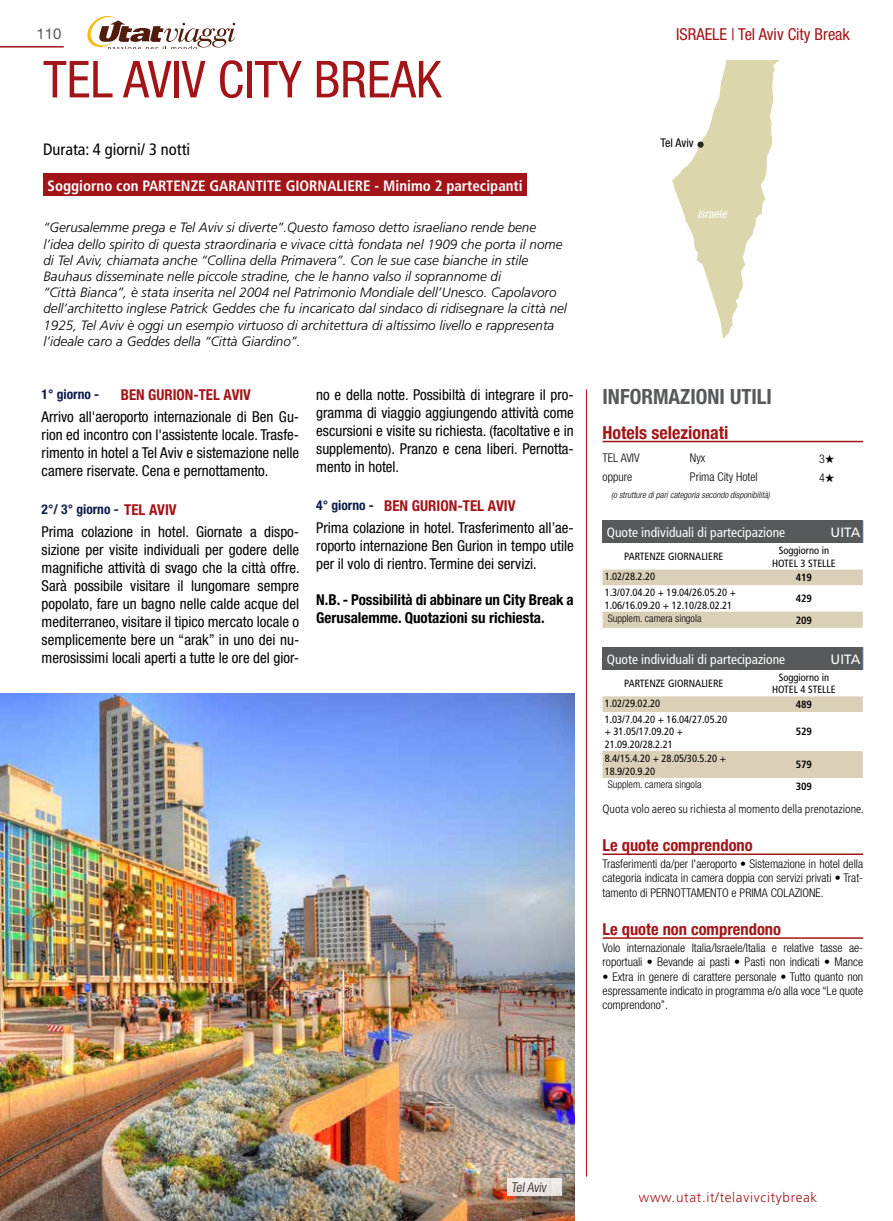
<style>
.page{position:relative;width:893px;height:1221px;background:#fff}
.page>*{position:absolute;margin:0;border:0;box-sizing:border-box;transform-origin:0 0}
.t1{font:condensed 51px "Helvetica Neue LT Std";color:#a31418}
.t2{font:700 condensed 21px "Helvetica Neue LT Std";color:#58595b}
.t3{font:700 condensed 18px "Helvetica Neue LT Std";color:#a31418}
.t4{font:700 condensed 16.5px "Helvetica Neue LT Std";color:#a31418}
.t5{font:condensed 16.5px "Helvetica Neue LT Std";color:#a31418}
.t6{font:condensed 16.5px "Frutiger LT Std";color:#000}
.t7{font:condensed 15px/18px "Helvetica Neue LT Std";color:#000;text-align:justify}
.t8{font:700 condensed 15px/18px "Helvetica Neue LT Std";color:#000}
.t9{font:700 condensed 15px "Frutiger LT Std";color:#fff}
.t10{font:700 condensed 15px "Helvetica Neue LT Std";color:#a31418}
.t11{font:15px "Helvetica Neue LT Std";color:#58595b}
.t12{font:italic 300 13.5px/16.2px "Frutiger LT Std";color:#000}
.t13{font:condensed 13.5px "Frutiger LT Std";color:#fff}
.t14{font:300 13.5px "Frutiger LT Std";letter-spacing:.05em;color:#a31418}
.t15{font:700 condensed 13.5px "Helvetica Neue LT Std";color:#0d1c4b}
.t16{font:13.5px "Frutiger LT Std";color:#fff}
.t17{font:300 condensed 13.5px "Helvetica Neue LT Std";color:#000}
.t18{font:300 condensed 12px/14.4px "Helvetica Neue LT Std";color:#000;text-align:justify}
.t19{font:300 condensed 12px "Frutiger LT Std";color:#000}
.t20{font:condensed 12px "Helvetica Neue LT Std";color:#000}
.t21{font:italic condensed 12px "Helvetica Neue LT Std";color:#fff}
.t22{font:condensed 10.5px/12.6px "Frutiger LT Std";color:#000}
.t23{font:300 condensed 10.5px "Helvetica Neue LT Std";color:#000}
.t24{font:700 condensed 10.5px "Frutiger LT Std";color:#000}
.t25{font:italic 300 condensed 9px "Helvetica Neue LT Std";color:#000}
.s1{font-size:15px;color:#a31418}
.s2{font-weight:700;font-size:13.5px;color:#0d1c4b}
.s3{font-weight:700;color:#a31418}
</style>
<div class="page">
<svg style="left:87px;top:16px;width:148px;height:33px"></svg>
<hr style="left:0;top:46px;width:64px;height:2px;background:#a31418">
<hr style="left:586px;top:389px;width:1px;height:787px;background:#a31418">
<hr style="left:603px;top:853px;width:260px;height:2px;background:#a31418">
<hr style="left:603px;top:937px;width:260px;height:1px;background:#a31418">
<hr style="left:603px;top:441px;width:260px;height:1px;background:#a31418">
<div style="left:603px;top:520px;width:260px;height:23px;background:#58595b"></div>
<svg style="left:603px;top:569px;width:260px;height:59px"></svg>
<svg style="left:862px;top:520px;width:1px;height:23px"></svg>
<div style="left:603px;top:647px;width:260px;height:23px;background:#58595b"></div>
<svg style="left:603px;top:696px;width:260px;height:82px"></svg>
<svg style="left:862px;top:647px;width:1px;height:23px"></svg>
<svg style="left:672px;top:61px;width:107px;height:278px"></svg>
<svg style="left:697px;top:141px;width:7px;height:7px"></svg>
<img style="left:0;top:693px;width:575px;height:527px">
<div style="left:507px;top:1178px;width:55px;height:17px;background:#ede8e4"></div>
<div style="left:43px;top:173px;width:484px;height:23px;background:#a31418"></div>
<p class="t11" style="left:37px;top:25px;width:27px">110</p>
<p class="t5" style="left:676px;top:25px;width:175px">ISRAELE | Tel Aviv City Break</p>
<h1 class="t1" style="left:43px;top:50px;width:102px">tel aviv</h1>
<h1 class="t1" style="left:218px;top:50px;width:200px">city break</h1>
<p class="t6" style="left:43px;top:139px;width:149px">Durata: 4 giorni/ 3 notti</p>
<p class="t9" style="left:48px;top:176px;width:477px">Soggiorno con PARTENZE GARANTITE GIORNALIERE - Minimo 2 partecipanti</p>
<p class="t12" style="left:43px;top:220px;width:525px">“Gerusalemme prega e Tel Aviv si diverte”.Questo famoso detto israeliano rende bene l’idea dello spirito di questa straordinaria e vivace città fondata nel 1909 che porta il nome di Tel Aviv, chiamata anche “Collina della Primavera”. Con le sue case bianche in stile Bauhaus disseminate nelle piccole stradine, che le hanno valso il soprannome di<br>“Città Bianca”, è stata inserita nel 2004 nel Patrimonio Mondiale dell’Unesco. Capolavoro dell’architetto inglese Patrick Geddes che fu incaricato dal sindaco di ridisegnare la città nel 1925, Tel Aviv è oggi un esempio virtuoso di architettura di altissimo livello e rappresenta l’ideale caro a Geddes della “Città Giardino”.</p>
<p class="t15" style="left:42px;top:386px;width:59px">1° giorno -</p>
<p class="t10" style="left:121px;top:385px;width:132px">BEN GURION-TEL AVIV</p>
<p class="t7" style="left:42px;top:407px;width:259px">Arrivo all'aeroporto internazionale di Ben Gu&shy;rion ed incontro con l'assistente locale. Trasfe&shy;rimento in hotel a Tel Aviv e sistemazione nelle camere riservate. Cena e pernottamento.</p>
<p class="t15" style="left:42px;top:501px;width:137px">2°/ 3° giorno - <span class="s1">TEL AVIV</span></p>
<p class="t7" style="left:42px;top:522px;width:260px">Prima colazione in hotel. Giornate a dispo&shy;sizione per visite individuali per godere delle magnifiche attività di svago che la città offre.<br>Sarà possibile visitare il lungomare sempre popolato, fare un bagno nelle calde acque del mediterraneo, visitare il tipico mercato locale o semplicemente bere un “arak” in uno dei nu&shy;merosissimi locali aperti a tutte le ore del gior-</p>
<p class="t7" style="left:316px;top:385px;width:259px">no e della notte. Possibiltà di integrare il pro&shy;gramma di viaggio aggiungendo attività come escursioni e visite su richiesta. (facoltative e in supplemento). Pranzo e cena liberi. Pernotta&shy;mento in hotel.</p>
<p class="t7" style="left:316px;top:495px;width:259px;line-height:21.9px"><span class="s2">4° giorno -</span> <span class="s3">BEN GURION-TEL AVIV<br></span>Prima colazione in hotel. Trasferimento all’ae-</p>
<p class="t7" style="left:316px;top:537px;width:259px">roporto internazione Ben Gurion in tempo utile per il volo di rientro. Termine dei servizi.</p>
<p class="t8" style="left:316px;top:591px;width:259px">N.B. - Possibilità di abbinare un City Break a<br>Gerusalemme. Quotazioni su richiesta.</p>
<p class="t20" style="left:661px;top:136px;width:35px">Tel Aviv</p>
<p class="t21" style="left:697px;top:207px;width:31px">Israele</p>
<h2 class="t2" style="left:603px;top:383px;width:11px">Info</h2>
<h2 class="t2" style="left:641px;top:383px;width:132px">rmazion i utili</h2>
<p class="t3" style="left:603px;top:421px;width:127px">Hotels selezionati</p>
<p class="t18" style="left:603px;top:450px;width:39px">TEL AVIV</p>
<p class="t18" style="left:690px;top:450px;width:17px">Nyx</p>
<p class="t18" style="left:819px;top:451px;width:17px">3★</p>
<p class="t18" style="left:603px;top:469px;width:31px">oppure</p>
<p class="t18" style="left:690px;top:469px;width:69px">Prima City Hotel</p>
<p class="t18" style="left:819px;top:470px;width:17px">4★</p>
<p class="t25" style="left:611px;top:489px;width:160px">(o strutture di pari categoria secondo disponibilità)</p>
<p class="t13" style="left:607px;top:524px;width:180px">Quote individuali di partecipazione</p>
<p class="t16" style="left:831px;top:524px;width:32px">UITA</p>
<p class="t22" style="left:624px;top:550px;width:101px">PARTENZE GIORNALIERE</p>
<p class="t22" style="left:772px;top:544px;width:65px;text-align:center">Soggiorno in<br>HOTEL 3 STELLE</p>
<p class="t22" style="left:605px;top:570px;width:52px">1.02/28.2.20</p>
<p class="t24" style="left:796px;top:571px;width:18px">419</p>
<p class="t22" style="left:605px;top:586px;width:133px">1.3/07.04.20 + 19.04/26.05.20 +<br>1.06/16.09.20 + 12.10/28.02.21</p>
<p class="t24" style="left:796px;top:592px;width:18px">429</p>
<p class="t23" style="left:608px;top:612px;width:95px">Supplem. camera singola</p>
<p class="t24" style="left:796px;top:613px;width:18px">209</p>
<p class="t13" style="left:607px;top:651px;width:180px">Quote individuali di partecipazione</p>
<p class="t16" style="left:831px;top:651px;width:32px">UITA</p>
<p class="t22" style="left:624px;top:677px;width:101px">PARTENZE GIORNALIERE</p>
<p class="t22" style="left:772px;top:671px;width:65px;text-align:center">Soggiorno in<br>HOTEL 4 STELLE</p>
<p class="t22" style="left:605px;top:697px;width:57px">1.02/29.02.20</p>
<p class="t24" style="left:796px;top:698px;width:18px">489</p>
<p class="t22" style="left:605px;top:713px;width:124px">1.03/7.04.20 + 16.04/27.05.20 + 31.05/17.09.20 +<br>21.09.20/28.2.21</p>
<p class="t24" style="left:796px;top:725px;width:18px">529</p>
<p class="t22" style="left:605px;top:751px;width:123px;line-height:13px">8.4/15.4.20 + 28.05/30.5.20 +<br>18.9/20.9.20</p>
<p class="t24" style="left:796px;top:758px;width:18px">579</p>
<p class="t23" style="left:608px;top:778px;width:95px">Supplem. camera singola</p>
<p class="t24" style="left:796px;top:780px;width:18px">309</p>
<p class="t19" style="left:603px;top:801px;width:263px">Quota volo aereo su richiesta al momento della prenotazione.</p>
<p class="t4" style="left:603px;top:835px;width:152px">Le quote comprendono</p>
<p class="t18" style="left:603px;top:856px;width:262px">Trasferimenti da/per l'aeroporto • Sistemazione in hotel della categoria indicata in camera doppia con servizi privati • Trat&shy;tamento di PERNOTTAMENTO e PRIMA COLAZIONE.</p>
<p class="t4" style="left:603px;top:919px;width:180px">Le quote non comprendono</p>
<p class="t18" style="left:603px;top:940px;width:262px">Volo internazionale Italia/Israele/Italia e relative tasse ae&shy;roportuali • Bevande ai pasti • Pasti non indicati • Mance</p>
<p class="t18" style="left:603px;top:968px;width:262px">• Extra in genere di carattere personale • Tutto quanto non espressamente indicato in programma e/o alla voce “Le quote comprendono”.</p>
<p class="t17" style="left:511px;top:1179px;width:38px">Tel Aviv</p>
<p class="t14" style="left:639px;top:1189px;width:180px">www.utat.it/telavivcitybreak</p>
</div>
